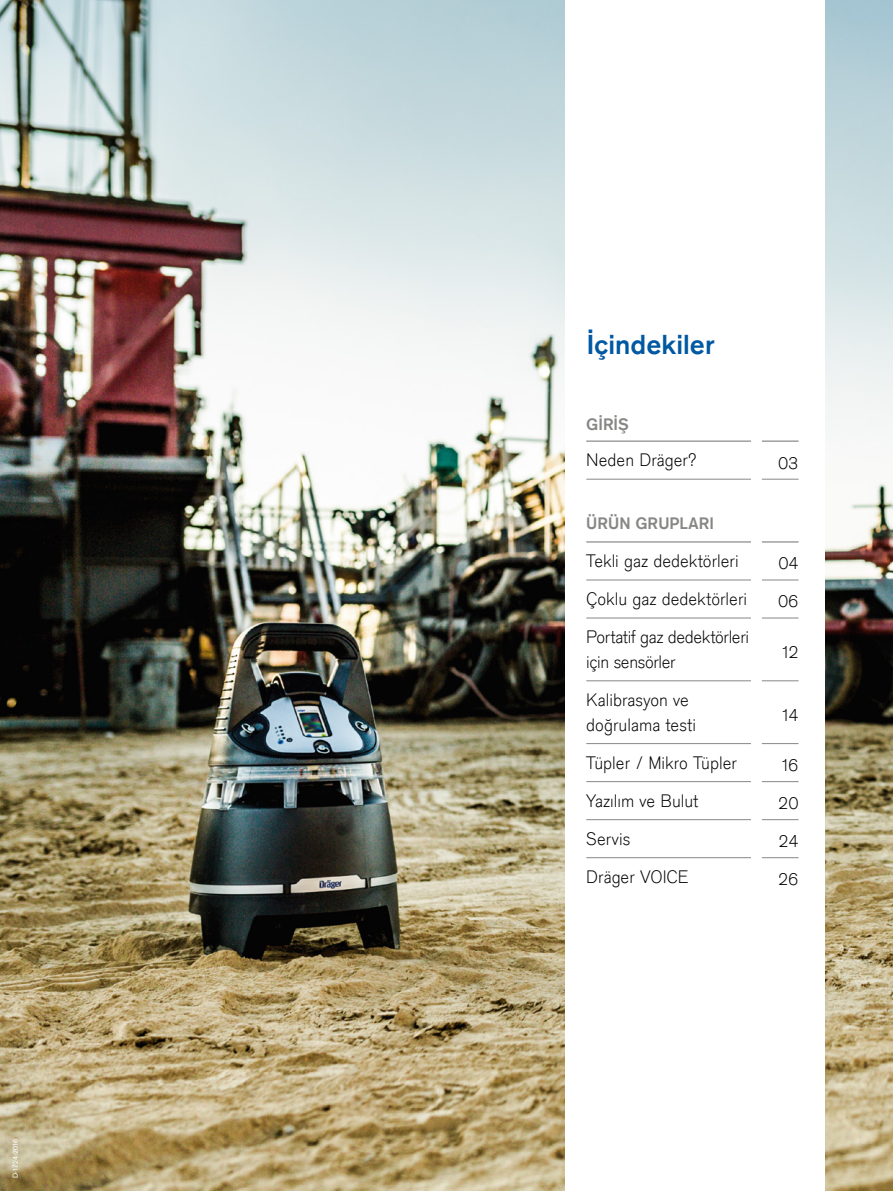
<style>
.page{position:relative;width:893px;height:1191px;background:#fff}
.page>*{position:absolute;margin:0;border:0;box-sizing:border-box;transform-origin:0 0}
.t1{font:700 28.5px "Draeger Sans Global";color:#0058a2}
.t2{font:300 18.75px/24.8px "Draeger Sans Global";color:#000}
.t3{font:300 18.75px/24.8px "Draeger Sans Global";letter-spacing:-.02em;color:#000}
.t4{font:700 17.25px "Draeger Sans Global";color:#878786}
.t5{font:7.5px "Draeger Sans Global";letter-spacing:.005em;color:#fff}
</style>
<div class="page">
<img style="left:0;top:0;width:893px;height:1191px">
<div style="left:566px;top:0;width:259px;height:1191px;background:#fff"></div>
<hr style="left:586px;top:440px;width:165px;height:2px;background:#878786">
<hr style="left:762px;top:440px;width:37px;height:2px;background:#878786">
<hr style="left:586px;top:541px;width:165px;height:1px;background:#878786">
<hr style="left:762px;top:541px;width:37px;height:1px;background:#878786">
<hr style="left:586px;top:579px;width:165px;height:1px;background:#878786">
<hr style="left:762px;top:579px;width:37px;height:1px;background:#878786">
<hr style="left:586px;top:617px;width:165px;height:1px;background:#878786">
<hr style="left:762px;top:617px;width:37px;height:1px;background:#878786">
<hr style="left:586px;top:857px;width:165px;height:1px;background:#878786">
<hr style="left:762px;top:857px;width:37px;height:1px;background:#878786">
<hr style="left:586px;top:781px;width:165px;height:1px;background:#878786">
<hr style="left:762px;top:781px;width:37px;height:1px;background:#878786">
<hr style="left:586px;top:680px;width:165px;height:1px;background:#878786">
<hr style="left:762px;top:680px;width:37px;height:1px;background:#878786">
<hr style="left:586px;top:743px;width:165px;height:1px;background:#878786">
<hr style="left:762px;top:743px;width:37px;height:1px;background:#878786">
<hr style="left:586px;top:819px;width:165px;height:1px;background:#878786">
<hr style="left:762px;top:819px;width:37px;height:1px;background:#878786">
<hr style="left:586px;top:479px;width:165px;height:1px;background:#878786">
<hr style="left:762px;top:479px;width:37px;height:1px;background:#878786">
<p class="t5" style="left:11px;top:1178px;width:41px;rotate:-90deg">D-1724-2016</p>
<h1 class="t1" style="left:587px;top:327px;width:129px">İçindekiler</h1>
<p class="t4" style="left:586px;top:414px;width:44px">GİRİŞ</p>
<p class="t2" style="left:586px;top:447px;width:112px">Neden Dräger?</p>
<p class="t2" style="left:778px;top:450px;width:22px">03</p>
<p class="t4" style="left:586px;top:513px;width:129px">ÜRÜN GRUPLARI</p>
<p class="t2" style="left:586px;top:548px;width:154px">Tekli gaz dedektörleri</p>
<p class="t2" style="left:778px;top:550px;width:22px">04</p>
<p class="t2" style="left:586px;top:586px;width:162px">Çoklu gaz dedektörleri</p>
<p class="t2" style="left:778px;top:588px;width:22px">06</p>
<p class="t3" style="left:586px;top:624px;width:164px">Portatif gaz dedektörleri için sensörler</p>
<p class="t2" style="left:782px;top:639px;width:18px">12</p>
<p class="t2" style="left:586px;top:687px;width:111px">Kalibrasyon ve doğrulama testi</p>
<p class="t2" style="left:782px;top:701px;width:18px">14</p>
<p class="t2" style="left:586px;top:750px;width:152px">Tüpler / Mikro Tüpler</p>
<p class="t2" style="left:782px;top:752px;width:18px">16</p>
<p class="t2" style="left:586px;top:788px;width:113px">Yazılım ve Bulut</p>
<p class="t2" style="left:778px;top:790px;width:22px">20</p>
<p class="t2" style="left:586px;top:826px;width:45px">Servis</p>
<p class="t2" style="left:779px;top:828px;width:21px">24</p>
<p class="t2" style="left:586px;top:864px;width:104px">Dräger VOICE</p>
<p class="t2" style="left:778px;top:866px;width:22px">26</p>
</div>
